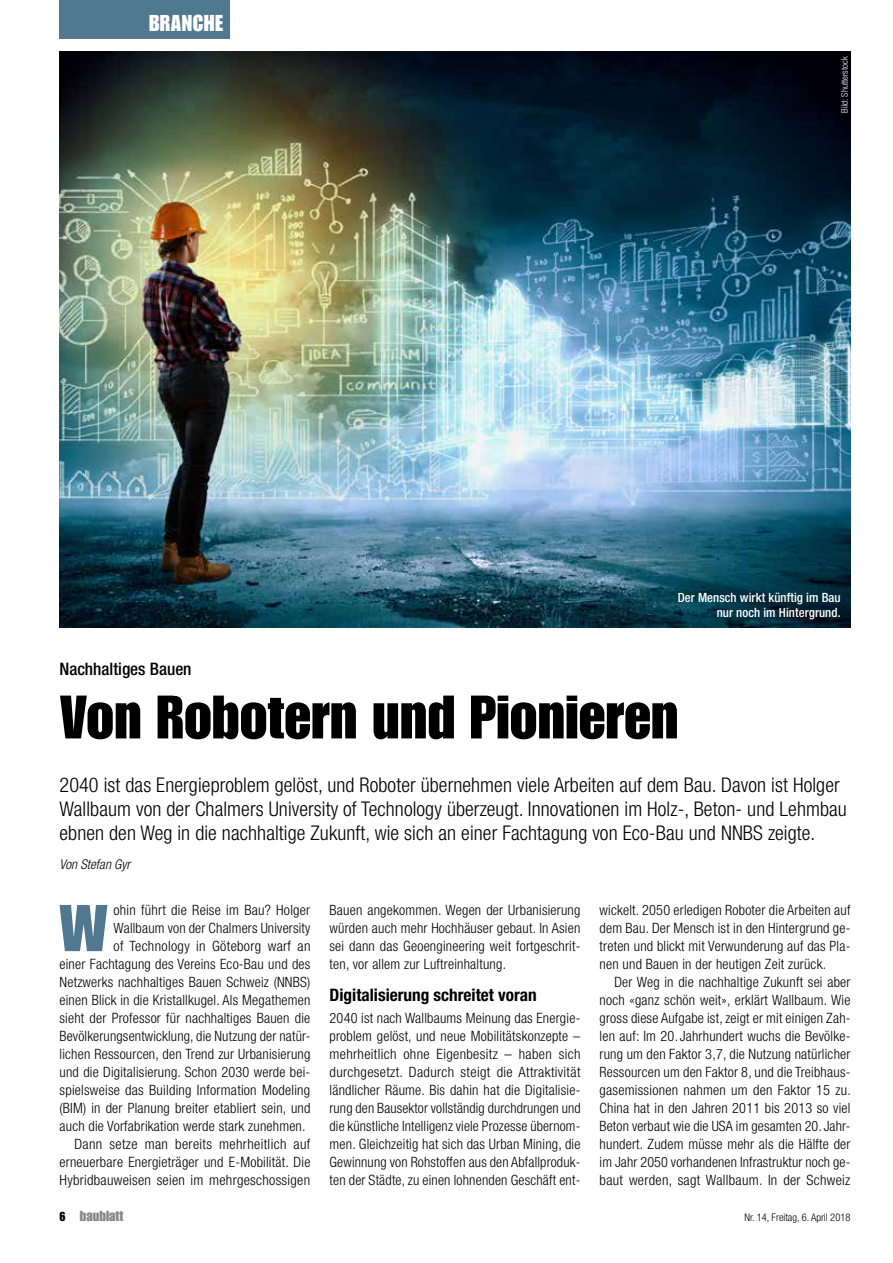
<style>
.page{position:relative;width:893px;height:1263px;background:#fff}
.page>*{position:absolute;margin:0;border:0;box-sizing:border-box;transform-origin:0 0}
.t1{font:64.65px "Impact LT Std";color:#507890}
.t2{font:60px "Impact LT Std";color:#000}
.t3{font:22.5px "Impact LT Std";letter-spacing:.025em;color:#fff}
.t4{font:300 condensed 20.25px/24px "Helvetica Neue LT Pro";letter-spacing:.005em;color:#000}
.t5{font:700 condensed 17.25px "Helvetica Neue LT Pro";color:#000}
.t6{font:500 condensed 17.25px "Helvetica Neue LT Pro";color:#000}
.t7{font:300 condensed 14.25px/18px "Helvetica Neue LT Pro";letter-spacing:.015em;color:#000;text-align:justify}
.t8{font:14.25px "Impact LT Std";color:#868786}
.t9{font:italic 300 condensed 13.5px "Helvetica Neue LT Pro";color:#000}
.t10{font:500 condensed 12.75px/15px "Helvetica Neue LT Pro";letter-spacing:.005em;color:#fff;text-align:right}
.t11{font:300 condensed 10.5px "Helvetica Neue LT Pro";color:#000}
.t12{font:300 condensed 9px "Helvetica Neue LT Pro";color:#fff}
.s1{font-size:12.75px;color:#000}
</style>
<div class="page">
<div style="left:60px;top:0;width:170px;height:38px;background:#507890"></div>
<img style="left:60px;top:51px;width:790px;height:576px">
<h3 class="t3" style="left:149px;top:10px;width:76px">BRANCHE</h3>
<p class="t12" style="left:839px;top:113px;width:57px;rotate:-90deg">Bild: Shutterstock</p>
<p class="t10" style="left:678px;top:589px;width:165px">Der Mensch wirkt künftig im Bau nur noch im Hintergrund.</p>
<p class="t6" style="left:60px;top:659px;width:134px">Nachhaltiges Bauen</p>
<h2 class="t2" style="left:60px;top:682px;width:620px">Von Robotern und Pionieren</h2>
<p class="t4" style="left:60px;top:773px;width:789px">2040 ist das Energieproblem gelöst, und Roboter übernehmen viele Arbeiten auf dem Bau. Davon ist Holger<br>Wallbaum von der Chalmers University of Technology überzeugt. Innovationen im Holz-, Beton- und Lehmbau ebnen den Weg in die nachhaltige Zukunft, wie sich an einer Fachtagung von Eco-Bau und NNBS zeigte.</p>
<p class="t9" style="left:60px;top:856px;width:72px">Von Stefan Gyr</p>
<h1 class="t1" style="left:60px;top:891px;width:49px">W</h1>
<p class="t7" style="left:114px;top:901px;width:198px">ohin führt die Reise im Bau? Holger</p>
<p class="t7" style="left:114px;top:919px;width:198px">Wallbaum von der Chalmers University</p>
<p class="t7" style="left:114px;top:937px;width:198px">of Technology in Göteborg warf an</p>
<p class="t7" style="left:60px;top:955px;width:252px">einer Fachtagung des Vereins Eco-Bau und des</p>
<p class="t7" style="left:60px;top:973px;width:252px">Netzwerks nachhaltiges Bauen Schweiz (NNBS)</p>
<p class="t7" style="left:60px;top:991px;width:252px">einen Blick in die Kristallkugel. Als Megathemen</p>
<p class="t7" style="left:60px;top:1009px;width:252px">sieht der Professor für nachhaltiges Bauen die</p>
<p class="t7" style="left:60px;top:1027px;width:252px">Bevölkerungsentwicklung, die Nutzung der natür-</p>
<p class="t7" style="left:60px;top:1045px;width:252px">lichen Ressourcen, den Trend zur Urbanisierung</p>
<p class="t7" style="left:60px;top:1063px;width:252px">und die Digitalisierung. Schon 2030 werde bei-</p>
<p class="t7" style="left:60px;top:1081px;width:252px">spielsweise das Building Information Modeling</p>
<p class="t7" style="left:60px;top:1099px;width:252px">(BIM) in der Planung breiter etabliert sein, und</p>
<p class="t7" style="left:60px;top:1117px;width:248px">auch die Vorfabrikation werde stark zunehmen.</p>
<p class="t7" style="left:74px;top:1135px;width:238px">Dann setze man bereits mehrheitlich auf</p>
<p class="t7" style="left:60px;top:1153px;width:252px">erneuerbare Energieträger und E-Mobilität. Die</p>
<p class="t7" style="left:60px;top:1171px;width:252px">Hybridbauweisen seien im mehrgeschossigen</p>
<p class="t7" style="left:330px;top:901px;width:252px">Bauen angekommen. Wegen der Urbanisierung würden auch mehr Hochhäuser gebaut. In Asien sei dann das Geoengineering weit fortgeschrit&shy;ten, vor allem zur Luftreinhaltung.</p>
<p class="t5" style="left:330px;top:985px;width:209px">Digitalisierung schreitet voran</p>
<p class="t7" style="left:330px;top:1009px;width:253px">2040 ist nach Wallbaums Meinung das Energie&shy;problem gelöst, und neue Mobilitätskonzepte – mehrheitlich ohne Eigenbesitz – haben sich durchgesetzt. Dadurch steigt die Attraktivität ländlicher Räume. Bis dahin hat die Digitalisie&shy;rung den Bausektor vollständig durchdrungen und die künstliche Intelligenz viele Prozesse übernom&shy;men. Gleichzeitig hat sich das Urban Mining, die Gewinnung von Rohstoffen aus den Abfallproduk&shy;ten der Städte, zu einen lohnenden Geschäft ent-</p>
<p class="t7" style="left:600px;top:901px;width:252px">wickelt. 2050 erledigen Roboter die Arbeiten auf dem Bau. Der Mensch ist in den Hintergrund ge&shy;treten und blickt mit Verwunderung auf das Pla&shy;nen und Bauen in der heutigen Zeit zurück.</p>
<p class="t7" style="left:600px;top:973px;width:253px;text-indent:15px">Der Weg in die nachhaltige Zukunft sei aber noch «ganz schön weit», erklärt Wallbaum. Wie gross diese Aufgabe ist, zeigt er mit einigen Zah&shy;len auf: Im 20.Jahrhundert wuchs die Bevölke&shy;rung um den Faktor 3,7, die Nutzung natürlicher Ressourcen um den Faktor 8, und die Treibhaus&shy;gasemissionen nahmen um den Faktor 15 zu.<br>China hat in den Jahren 2011 bis 2013 so viel Beton verbaut wie die USA im gesamten 20. Jahr&shy;hundert. Zudem müsse mehr als die Hälfte der im Jahr 2050 vorhandenen Infrastruktur noch ge&shy;baut werden, sagt Wallbaum. In der Schweiz</p>
<p class="t8" style="left:60px;top:1208px;width:65px"><span class="s1">6</span> baublatt</p>
<p class="t11" style="left:744px;top:1211px;width:107px">Nr. 14, Freitag, 6. April 2018</p>
</div>
